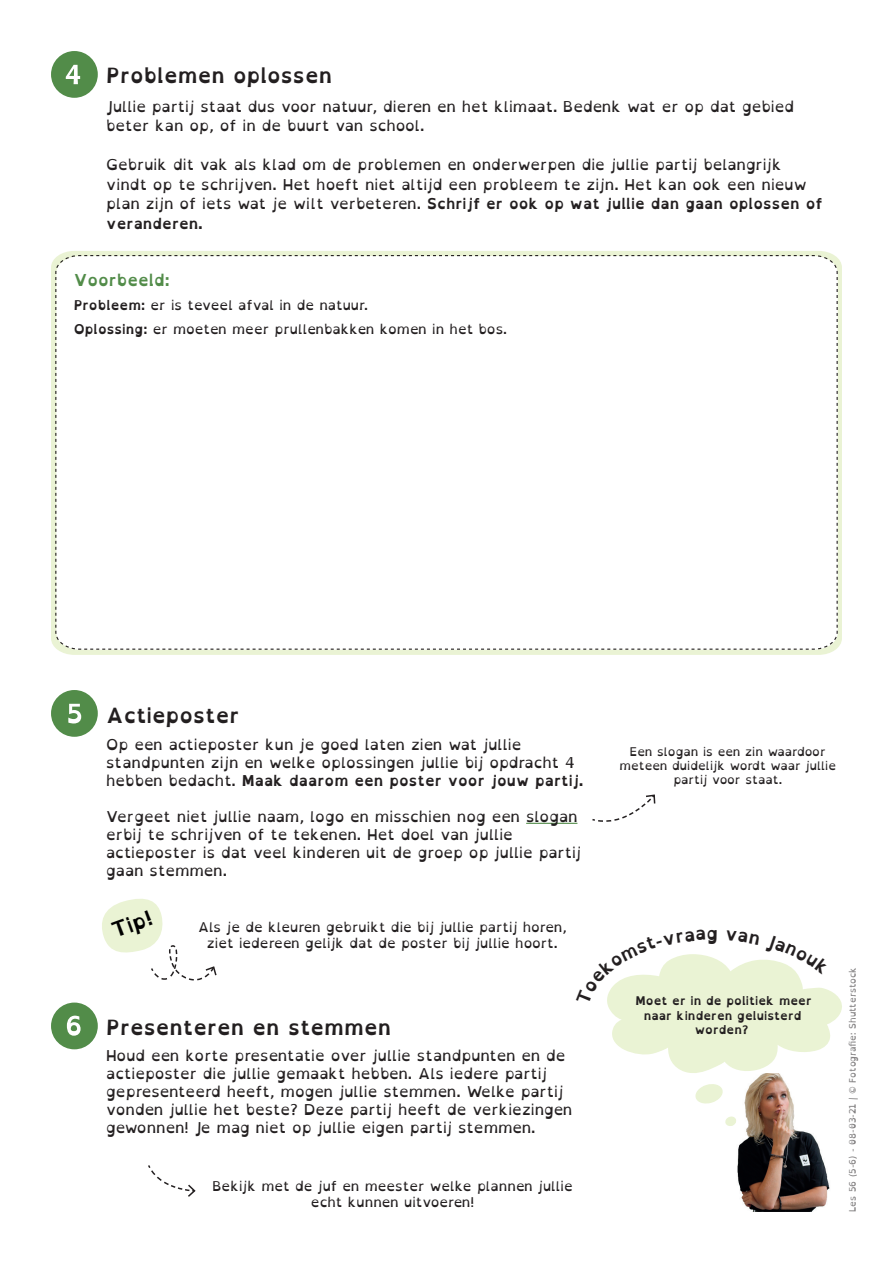
<style>
.page{position:relative;width:893px;height:1263px;background:#fff}
.page>*{position:absolute;margin:0;border:0;box-sizing:border-box;transform-origin:0 0}
.t1{font:700 21px "Open Dyslexic";color:#231f20}
.t2{font:700 21px "Open Dyslexic";color:#000}
.t3{font:700 18px "Open Dyslexic";color:#231f20}
.t4{font:700 16.5px "Open Dyslexic";color:#528c49}
.t5{font:15px/18px "Open Dyslexic";color:#231f20}
.t6{font:13.5px/16.2px "Open Dyslexic";color:#231f20;text-align:center}
.t7{font:12px/14.4px "Open Dyslexic";color:#231f20;text-align:center}
.t8{font:700 12px/14.4px "Open Dyslexic";color:#231f20;text-align:center}
.t9{font:9px "Open Dyslexic";color:#828081}
.s1{font-weight:700}
</style>
<div class="page">
<hr style="left:527px;top:823px;width:50px;height:1px;background:#528c49">
<div style="left:51px;top:51px;width:47px;height:47px;background:#528c49;border-radius:50%"></div>
<svg style="left:66px;top:65px;width:14px;height:19px"></svg>
<svg style="left:695px;top:1084px;width:28px;height:20px"></svg>
<img style="left:737px;top:1075px;width:93px;height:137px">
<svg style="left:725px;top:1116px;width:11px;height:10px"></svg>
<div style="left:51px;top:690px;width:47px;height:47px;background:#528c49;border-radius:50%"></div>
<svg style="left:68px;top:704px;width:13px;height:19px"></svg>
<div style="left:51px;top:1002px;width:47px;height:47px;background:#528c49;border-radius:50%"></div>
<svg style="left:67px;top:1016px;width:14px;height:20px"></svg>
<svg style="left:592px;top:794px;width:64px;height:28px"></svg>
<svg style="left:148px;top:1165px;width:48px;height:32px"></svg>
<svg style="left:102px;top:899px;width:115px;height:82px"></svg>
<div style="left:51px;top:251px;width:791px;height:404px;background:#eaf3d4"></div>
<svg style="left:55px;top:254px;width:783px;height:396px"></svg>
<svg style="left:607px;top:954px;width:235px;height:121px"></svg>
<p class="t1" style="left:106px;top:64px;width:227px">Problemen oplossen</p>
<p class="t5" style="left:106px;top:97px;width:689px;line-height:19.5px">Jullie partij staat dus voor natuur, dieren en het klimaat. Bedenk wat er op dat gebied beter kan op, of in de buurt van school.</p>
<p class="t5" style="left:106px;top:155px;width:718px;line-height:19.5px">Gebruik dit vak als klad om de problemen en onderwerpen die jullie partij belangrijk vindt op te schrijven. Het hoeft niet altijd een probleem te zijn. Het kan ook een nieuw plan zijn of iets wat je wilt verbeteren. <span class="s1">Schrijf er ook op wat jullie dan gaan oplossen of veranderen.</span></p>
<p class="t4" style="left:74px;top:271px;width:98px">Voorbeeld:</p>
<p class="t6" style="left:74px;top:297px;width:296px"><span class="s1">Probleem:</span> er is teveel afval in de natuur.</p>
<p class="t6" style="left:74px;top:321px;width:435px"><span class="s1">Oplossing:</span> er moeten meer prullenbakken komen in het bos.</p>
<p class="t1" style="left:106px;top:703px;width:135px">Actieposter</p>
<p class="t5" style="left:106px;top:735px;width:479px">Op een actieposter kun je goed laten zien wat jullie standpunten zijn en welke oplossingen jullie bij opdracht 4 hebben bedacht. <span class="s1">Maak daarom een poster voor jouw partij.</span></p>
<p class="t5" style="left:106px;top:807px;width:473px">Vergeet niet jullie naam, logo en misschien nog een slogan</p>
<p class="t5" style="left:106px;top:825px;width:477px">erbij te schrijven of te tekenen. Het doel van jullie actieposter is dat veel kinderen uit de groep op jullie partij gaan stemmen.</p>
<p class="t2" style="left:108px;top:920px;width:43px;rotate:-20deg">Tip!</p>
<p class="t6" style="left:198px;top:919px;width:370px">Als je de kleuren gebruikt die bij jullie partij horen, ziet iedereen gelijk dat de poster bij jullie hoort.</p>
<p class="t1" style="left:106px;top:1015px;width:286px">Presenteren en stemmen</p>
<p class="t5" style="left:106px;top:1047px;width:468px">Houd een korte presentatie over jullie standpunten en de actieposter die jullie gemaakt hebben. Als iedere partij gepresenteerd heeft, mogen jullie stemmen. Welke partij vonden jullie het beste? Deze partij heeft de verkiezingen gewonnen! Je mag niet op jullie eigen partij stemmen.</p>
<p class="t6" style="left:212px;top:1178px;width:362px">Bekijk met de juf en meester welke plannen jullie echt kunnen uitvoeren!</p>
<p class="t7" style="left:619px;top:744px;width:218px">Een slogan is een zin waardoor meteen duidelijk wordt waar jullie partij voor staat.</p>
<p class="t3" style="left:706px;top:923px;width:14px">g</p>
<p class="t8" style="left:635px;top:994px;width:178px">Moet er in de politiek meer naar kinderen geluisterd worden?</p>
<p class="t9" style="left:848px;top:1212px;width:247px;rotate:-90deg">Les 56 (5-6) - 08-03-21 | © Fotografie: Shutterstock</p>
</div>
